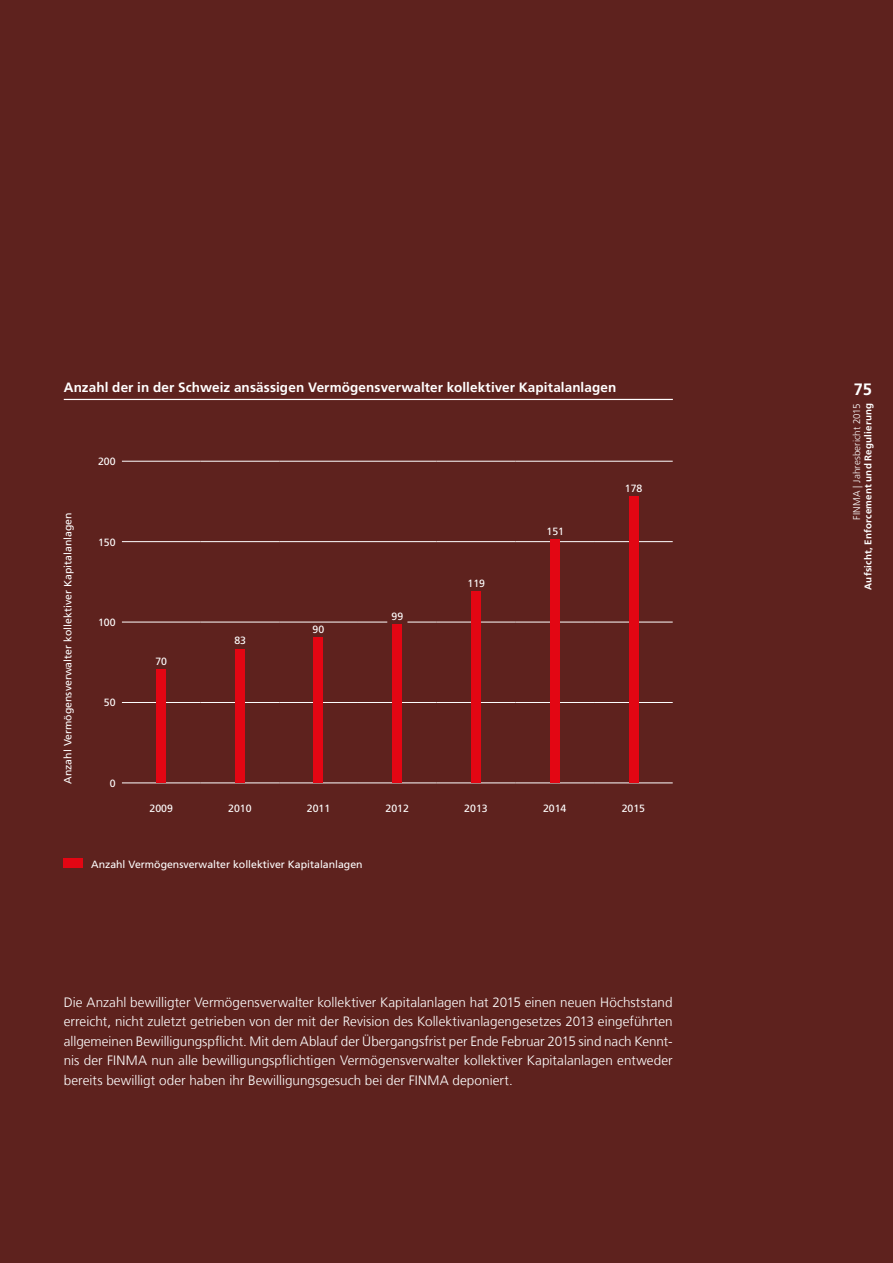
<style>
.page{position:relative;width:893px;height:1263px;background:#5e221e}
.page>*{position:absolute;margin:0;border:0;box-sizing:border-box;transform-origin:0 0}
.t1{font:700 16.5px "Frutiger LT Com";color:#fff}
.t2{font:300 13.5px/19.5px "Frutiger LT Com";letter-spacing:.005em;color:#fff;text-align:justify}
.t3{font:700 13.5px "Frutiger LT Com";letter-spacing:.01em;color:#fff}
.t4{font:10.5px "Frutiger LT Com";color:#fff}
.t5{font:700 9.75px "Frutiger LT Com";letter-spacing:.02em;color:#fff}
.t6{font:300 9.75px "Frutiger LT Com";letter-spacing:.015em;color:#fff}
</style>
<div class="page">
<hr style="left:122px;top:461px;width:79px;height:1px;background:#fff">
<hr style="left:201px;top:461px;width:78px;height:1px;background:#fff">
<hr style="left:279px;top:461px;width:79px;height:1px;background:#fff">
<hr style="left:358px;top:461px;width:79px;height:1px;background:#fff">
<hr style="left:437px;top:461px;width:78px;height:1px;background:#fff">
<hr style="left:515px;top:461px;width:79px;height:1px;background:#fff">
<hr style="left:594px;top:461px;width:79px;height:1px;background:#fff">
<hr style="left:122px;top:541px;width:79px;height:1px;background:#fff">
<hr style="left:201px;top:541px;width:78px;height:1px;background:#fff">
<hr style="left:279px;top:541px;width:79px;height:1px;background:#fff">
<hr style="left:358px;top:541px;width:79px;height:1px;background:#fff">
<hr style="left:437px;top:541px;width:78px;height:1px;background:#fff">
<hr style="left:515px;top:541px;width:79px;height:1px;background:#fff">
<hr style="left:594px;top:541px;width:79px;height:1px;background:#fff">
<hr style="left:122px;top:622px;width:79px;height:1px;background:#fff">
<hr style="left:201px;top:622px;width:78px;height:1px;background:#fff">
<hr style="left:279px;top:622px;width:79px;height:1px;background:#fff">
<hr style="left:358px;top:622px;width:79px;height:1px;background:#fff">
<hr style="left:437px;top:622px;width:78px;height:1px;background:#fff">
<hr style="left:515px;top:622px;width:79px;height:1px;background:#fff">
<hr style="left:594px;top:622px;width:79px;height:1px;background:#fff">
<hr style="left:122px;top:702px;width:79px;height:1px;background:#fff">
<hr style="left:201px;top:702px;width:78px;height:1px;background:#fff">
<hr style="left:279px;top:702px;width:79px;height:1px;background:#fff">
<hr style="left:358px;top:702px;width:79px;height:1px;background:#fff">
<hr style="left:437px;top:702px;width:78px;height:1px;background:#fff">
<hr style="left:515px;top:702px;width:79px;height:1px;background:#fff">
<hr style="left:594px;top:702px;width:79px;height:1px;background:#fff">
<hr style="left:122px;top:783px;width:79px;height:1px;background:#fff">
<hr style="left:201px;top:783px;width:78px;height:1px;background:#fff">
<hr style="left:279px;top:783px;width:79px;height:1px;background:#fff">
<hr style="left:358px;top:783px;width:79px;height:1px;background:#fff">
<hr style="left:437px;top:783px;width:78px;height:1px;background:#fff">
<hr style="left:515px;top:783px;width:79px;height:1px;background:#fff">
<hr style="left:594px;top:783px;width:79px;height:1px;background:#fff">
<div style="left:156px;top:669px;width:10px;height:114px;background:#e30613"></div>
<div style="left:235px;top:649px;width:10px;height:134px;background:#e30613"></div>
<div style="left:314px;top:637px;width:9px;height:146px;background:#e30613"></div>
<div style="left:387px;top:612px;width:20px;height:12px;background:#5e221e"></div>
<div style="left:392px;top:624px;width:10px;height:159px;background:#e30613"></div>
<div style="left:471px;top:591px;width:10px;height:192px;background:#e30613"></div>
<div style="left:550px;top:539px;width:10px;height:244px;background:#e30613"></div>
<div style="left:629px;top:496px;width:9px;height:287px;background:#e30613"></div>
<hr style="left:64px;top:399px;width:609px;height:1px;background:#fff">
<div style="left:63px;top:858px;width:20px;height:10px;background:#e30613"></div>
<p class="t3" style="left:64px;top:380px;width:554px">Anzahl der in der Schweiz ansässigen Vermögensverwalter kollektiver Kapitalanlagen</p>
<p class="t4" style="left:62px;top:784px;width:273px;rotate:-90deg">Anzahl Vermögensverwalter kollektiver Kapitalanlagen</p>
<p class="t4" style="left:98px;top:455px;width:19px">200</p>
<p class="t4" style="left:98px;top:536px;width:19px">150</p>
<p class="t4" style="left:98px;top:616px;width:19px">100</p>
<p class="t4" style="left:104px;top:697px;width:13px">50</p>
<p class="t4" style="left:110px;top:777px;width:7px">0</p>
<p class="t4" style="left:155px;top:655px;width:13px">70</p>
<p class="t4" style="left:234px;top:635px;width:13px">83</p>
<p class="t4" style="left:313px;top:623px;width:13px">90</p>
<p class="t4" style="left:392px;top:610px;width:13px">99</p>
<p class="t4" style="left:468px;top:577px;width:19px">119</p>
<p class="t4" style="left:547px;top:525px;width:19px">151</p>
<p class="t4" style="left:625px;top:482px;width:19px">178</p>
<p class="t4" style="left:150px;top:802px;width:25px">2009</p>
<p class="t4" style="left:228px;top:802px;width:25px">2010</p>
<p class="t4" style="left:307px;top:802px;width:25px">2011</p>
<p class="t4" style="left:386px;top:802px;width:25px">2012</p>
<p class="t4" style="left:464px;top:802px;width:25px">2013</p>
<p class="t4" style="left:543px;top:802px;width:25px">2014</p>
<p class="t4" style="left:622px;top:802px;width:25px">2015</p>
<p class="t4" style="left:91px;top:858px;width:273px">Anzahl Vermögensverwalter kollektiver Kapitalanlagen</p>
<p class="t2" style="left:64px;top:992px;width:610px">Die Anzahl bewilligter Vermögensverwalter kollektiver Kapitalanlagen hat 2015 einen neuen Höchststand erreicht, nicht zuletzt getrieben von der mit der Revision des Kollektivanlagengesetzes 2013 eingeführten allgemeinen Bewilligungspflicht. Mit dem Ablauf der Übergangsfrist per Ende Februar 2015 sind nach Kennt&shy;nis der FINMA nun alle bewilligungspflichtigen Vermögensverwalter kollektiver Kapitalanlagen entweder bereits bewilligt oder haben ihr Bewilligungsgesuch bei der FINMA deponiert.</p>
<p class="t1" style="left:854px;top:380px;width:20px">75</p>
<p class="t6" style="left:851px;top:520px;width:118px;rotate:-90deg">FINMA | Jahresbericht 2015</p>
<p class="t5" style="left:862px;top:590px;width:188px;rotate:-90deg">Aufsicht, Enforcement und Regulierung</p>
</div>
